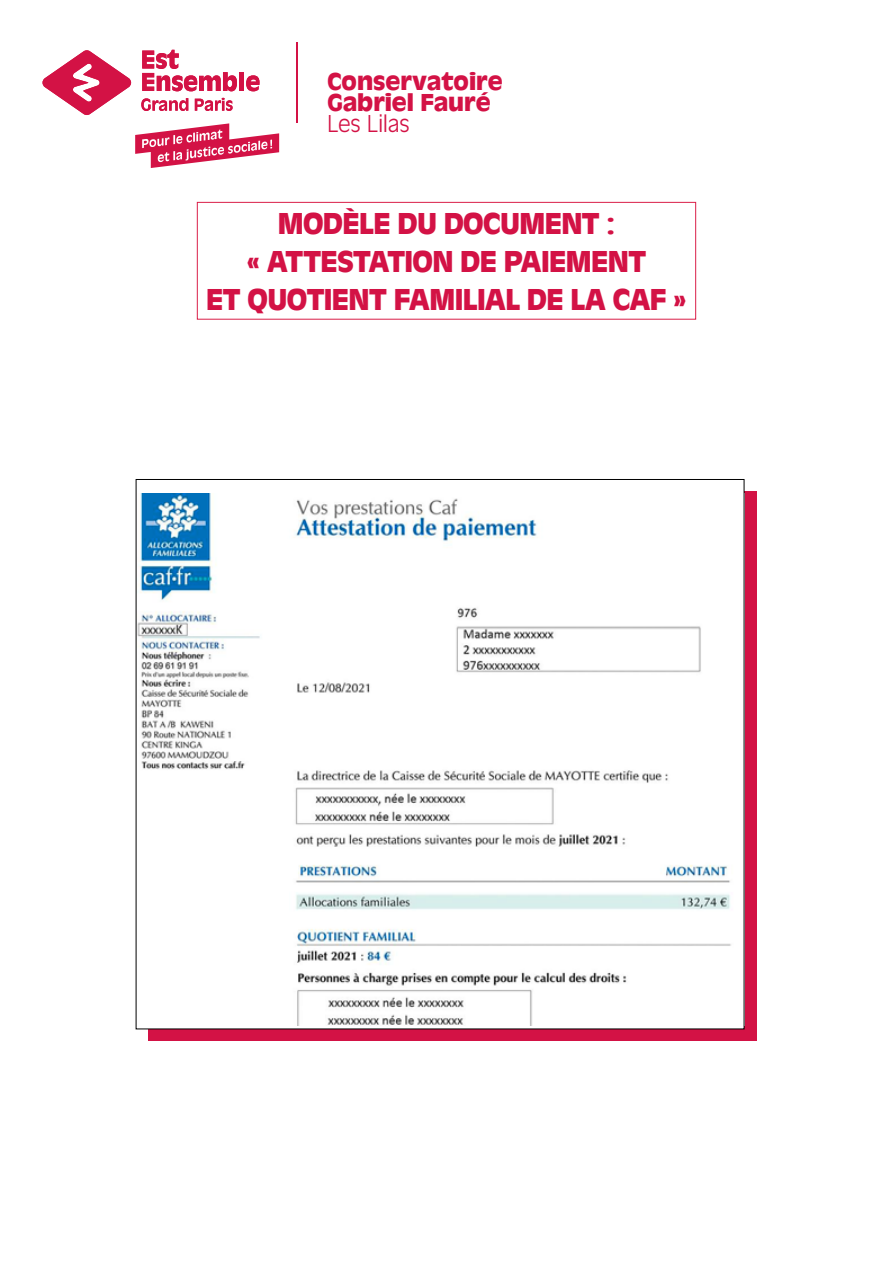
<style>
.page{position:relative;width:893px;height:1263px;background:#fff}
.page>*{position:absolute;margin:0;border:0;box-sizing:border-box;transform-origin:0 0}
.t1{font:700 31.5px/37.8px "Antique Oli";letter-spacing:-.02em;color:#d31245;text-align:center}
.t2{font:700 25.5px/21px "Antique Oli";color:#d31245}
.t3{font:300 25.5px "Antique Oli";color:#d31245}
</style>
<div class="page">
<svg style="left:43px;top:50px;width:88px;height:65px"></svg>
<svg style="left:141px;top:98px;width:47px;height:13px"></svg>
<svg style="left:195px;top:98px;width:38px;height:13px"></svg>
<svg style="left:142px;top:50px;width:95px;height:41px"></svg>
<div style="left:239px;top:72px;width:5px;height:19px;background:#d31245"></div>
<svg style="left:246px;top:75px;width:13px;height:16px"></svg>
<svg style="left:135px;top:123px;width:144px;height:45px"></svg>
<hr style="left:297px;top:43px;width:1px;height:80px;background:#d31245">
<div style="left:197px;top:202px;width:499px;height:118px;border:1px solid #da1e48"></div>
<svg style="left:148px;top:491px;width:609px;height:549px;background:#ca1545"></svg>
<div style="left:136px;top:479px;width:608px;height:550px;background:#fff"></div>
<img style="left:138px;top:494px;width:593px;height:531px">
<p class="t2" style="left:327px;top:71px;width:177px">Conservatoire<br>Gabriel Fauré</p>
<p class="t3" style="left:327px;top:110px;width:84px">Les Lilas</p>
<p class="t1" style="left:206px;top:205px;width:482px">MODÈLE DU DOCUMENT :<br>« ATTESTATION DE PAIEMENT<br>ET QUOTIENT FAMILIAL DE LA CAF »</p>
</div>
